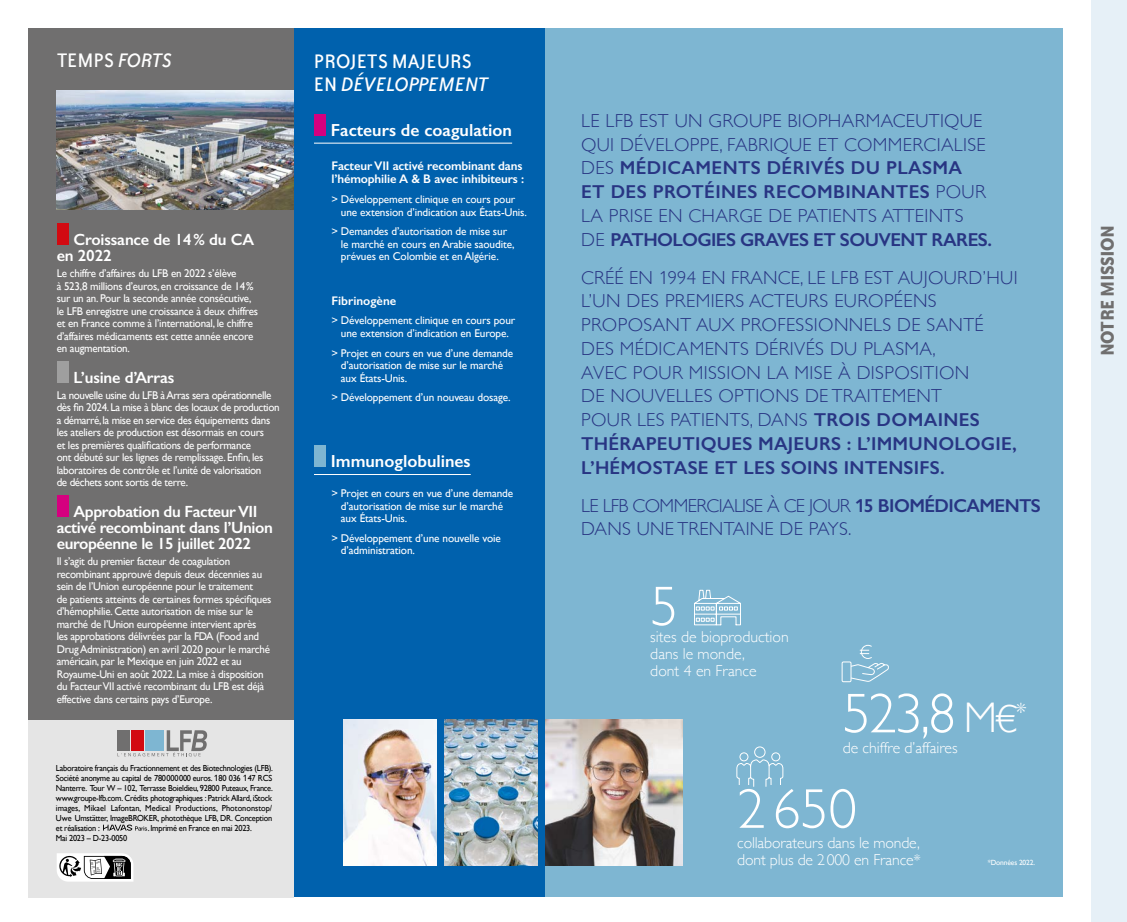
<style>
.page{position:relative;width:1127px;height:922px;background:#fff}
.page>*{position:absolute;margin:0;border:0;box-sizing:border-box;transform-origin:0 0}
.t1{font:300 56.25px "Gill Sans";letter-spacing:-.02em;color:#fff}
.t2{font:22.5px/22.5px "Bailey Sans ITC Std";color:#fff}
.t3{font:700 21.25px "Bailey Sans ITC Std";letter-spacing:-.025em;color:#706f6f}
.t4{font:300 18.75px/23.8px "Gill Sans";letter-spacing:.02em;color:#283583}
.t5{font:300 18.75px/23.8px "Gill Sans";letter-spacing:-.03em;color:#283583}
.t6{font:600 17.5px "Gill Sans";color:#fff}
.t7{font:600 16.25px/16.2px "Gill Sans";letter-spacing:-.025em;color:#fff}
.t8{font:300 15.75px/16.9px "Gill Sans";color:#fff}
.t9{font:600 12.5px/13.8px "Gill Sans";letter-spacing:-.01em;color:#fff}
.t10{font:11.25px/12.5px "Gill Sans";letter-spacing:-.025em;color:#fff}
.t11{font:8.75px/10px "Gill Sans";letter-spacing:-.03em;color:#000;text-align:justify;scale:.95 1}
.t12{font:7.5px "Gill Sans";letter-spacing:-.02em;color:#fff}
.t13{font:700 condensed 6.25px "Helvetica Neue";letter-spacing:.05em;color:#000}
.s1{font-style:italic}
.s2{font-family:"Avenir Next LT Pro";font-weight:500}
.s3{font-weight:600}
.s4{font-family:"Avenir Next LT Pro";font-size:18.12px}
.s5{font-family:"Avenir Next LT Pro";font-weight:600;font-size:18.12px}
.s6{font-size:42.75px}
.s7{font-size:39.88px}
</style>
<div class="page">
<div style="left:28px;top:28px;width:266px;height:868px;background:#706f6f"></div>
<img style="left:57px;top:91px;width:237px;height:119px">
<div style="left:294px;top:28px;width:252px;height:868px;background:#0061ad"></div>
<img style="left:444px;top:719px;width:94px;height:145px">
<img style="left:343px;top:719px;width:94px;height:145px">
<hr style="left:314px;top:143px;width:198px;height:1px;background:#fff">
<hr style="left:314px;top:474px;width:157px;height:1px;background:#fff">
<div style="left:314px;top:114px;width:12px;height:22px;background:#d5007f"></div>
<div style="left:314px;top:445px;width:12px;height:22px;background:#7eb6d2"></div>
<div style="left:28px;top:719px;width:266px;height:177px;background:#e5e5e5"></div>
<div style="left:57px;top:223px;width:12px;height:22px;background:#d20a11"></div>
<div style="left:57px;top:361px;width:12px;height:21px;background:#9f9f9f"></div>
<div style="left:57px;top:495px;width:12px;height:21px;background:#d5007f"></div>
<svg style="left:103px;top:824px;width:44px;height:6px"></svg>
<svg style="left:117px;top:730px;width:90px;height:26px"></svg>
<svg style="left:57px;top:853px;width:76px;height:28px;background:#a9a9a9"></svg>
<div style="left:546px;top:28px;width:517px;height:868px;background:#7eb6d2"></div>
<svg style="left:736px;top:746px;width:48px;height:41px"></svg>
<svg style="left:841px;top:644px;width:48px;height:38px"></svg>
<img style="left:546px;top:719px;width:136px;height:145px">
<svg style="left:694px;top:589px;width:47px;height:36px"></svg>
<div style="left:1091px;top:0;width:36px;height:921px;background:#e6f0f7"></div>
<h2 class="t2" style="left:57px;top:50px;width:117px">TEMPS <span class="s1">FORTS</span></h2>
<h3 class="t7" style="left:57px;top:231px;width:199px;text-indent:17px">Croissance de 14 % du CA en 2022</h3>
<p class="t10" style="left:57px;top:267px;width:203px">Le chiffre d’affaires du LFB en 2022 s’élève<br>à 523,8 millions d’euros, en croissance de 14 % sur un an. Pour la seconde année consécutive, le LFB enregistre une croissance à deux chiffres et en France comme à l’international, le chiffre d’affaires médicaments est cette année encore en augmentation.</p>
<h3 class="t7" style="left:74px;top:369px;width:102px">L’usine d’Arras</h3>
<p class="t10" style="left:57px;top:388px;width:224px">La nouvelle usine du LFB à Arras sera opérationnelle dès fin 2024. La mise à blanc des locaux de production a démarré, la mise en service des équipements dans les ateliers de production est désormais en cours<br>et les premières qualifications de performance<br>ont débuté sur les lignes de remplissage. Enfin, les laboratoires de contrôle et l’unité de valorisation<br>de déchets sont sortis de terre.</p>
<h3 class="t7" style="left:57px;top:503px;width:218px;text-indent:17px">Approbation du Facteur VII activé recombinant dans l’Union européenne le 15 juillet 2022</h3>
<p class="t10" style="left:57px;top:555px;width:216px">Il s’agit du premier facteur de coagulation recombinant approuvé depuis deux décennies au sein de l’Union européenne pour le traitement<br>de patients atteints de certaines formes spécifiques d’hémophilie. Cette autorisation de mise sur le marché de l’Union européenne intervient après<br>les approbations délivrées par la FDA (Food and Drug Administration) en avril 2020 pour le marché américain, par le Mexique en juin 2022 et au Royaume-Uni en août 2022. La mise à disposition du Facteur VII activé recombinant du LFB est déjà effective dans certains pays d’Europe.</p>
<p class="t11" style="left:56px;top:762px;width:230px">Laboratoire français du Fractionnement et des Biotechnologies (LFB).<br>Société anonyme au capital de 780 000 000 euros. <span class="s2">1</span>80 036 <span class="s2">1</span>47 RCS Nanterre. Tour W – 102, Terrasse Boieldieu, 92800 Puteaux, France. www.groupe-lfb.com. Crédits photographiques : Patrick Allard, iStock images, Mikael Lafontan, Medical Productions, Photononstop/ Uwe Umstätter, ImageBROKER, photothèque LFB, DR. Conception et réalisation :</p>
<p class="t13" style="left:66px;top:771px;width:28px">DÉPLIANT</p>
<p class="t11" style="left:148px;top:822px;width:111px">. Imprimé en France en mai 2023.</p>
<p class="t11" style="left:56px;top:832px;width:77px">Mai 2023 – D-23-0050</p>
<h2 class="t2" style="left:314px;top:50px;width:176px">PROJETS MAJEURS<br>EN <span class="s1">DÉVELOPPEMENT</span></h2>
<h3 class="t6" style="left:331px;top:119px;width:183px">Facteurs de coagulation</h3>
<p class="t9" style="left:331px;top:158px;width:194px">Facteur VII activé recombinant dans l’hémophilie A &amp; B avec inhibiteurs :</p>
<p class="t10" style="left:341px;top:193px;width:187px;text-indent:-9px">&gt; Développement clinique en cours pour une extension d’indication aux États-Unis.</p>
<p class="t10" style="left:341px;top:225px;width:175px;text-indent:-9px">&gt; Demandes d’autorisation de mise sur le marché en cours en Arabie saoudite, prévues en Colombie et en Algérie.</p>
<p class="t9" style="left:331px;top:293px;width:66px">Fibrinogène</p>
<p class="t10" style="left:331px;top:314px;width:185px;text-align:center">&gt; Développement clinique en cours pour une extension d’indication en Europe.</p>
<p class="t10" style="left:341px;top:346px;width:174px;text-indent:-9px">&gt; Projet en cours en vue d’une demande d’autorisation de mise sur le marché aux États-Unis.</p>
<p class="t10" style="left:331px;top:391px;width:181px">&gt; Développement d’un nouveau dosage.</p>
<h3 class="t6" style="left:331px;top:450px;width:141px">Immunoglobulines</h3>
<p class="t10" style="left:341px;top:487px;width:174px;text-indent:-9px">&gt; Projet en cours en vue d’une demande d’autorisation de mise sur le marché aux États-Unis.</p>
<p class="t10" style="left:341px;top:531px;width:161px;text-indent:-9px">&gt; Développement d’une nouvelle voie d’administration.</p>
<h3 class="t4" style="left:581px;top:108px;width:412px">LE LFB EST UN GROUPE BIOPHARMACEUTIQUE QUI DÉVELOPPE, FABRIQUE ET COMMERCIALISE DES <span class="s3">MÉDICAMENTS DÉRIVÉS DU PLASMA<br>ET DES PROTÉINES RECOMBINANTES</span> POUR LA PRISE EN CHARGE DE PATIENTS ATTEINTS<br>DE <span class="s3">PATHOLOGIES GRAVES ET SOUVENT RARES.</span></h3>
<p class="t4" style="left:581px;top:264px;width:438px">CRÉÉ EN <span class="s4">1</span>994 EN FRANCE, LE LFB EST AUJOURD’HUI L’UN DES PREMIERS ACTEURS EUROPÉENS PROPOSANT AUX PROFESSIONNELS DE SANTÉ DES MÉDICAMENTS DÉRIVÉS DU PLASMA,<br>AVEC POUR MISSION LA MISE À DISPOSITION<br>DE NOUVELLES OPTIONS DE TRAITEMENT<br>POUR LES PATIENTS, DANS <span class="s3">TROIS DOMAINES THÉRAPEUTIQUES MAJEURS : L’IMMUNOLOGIE, L’HÉMOSTASE ET LES SOINS INTENSIFS.</span></p>
<h3 class="t5" style="left:581px;top:492px;width:461px">LE LFB COMMERCIALISE À CE JOUR <span class="s5">1</span><span class="s3">5 BIOMÉDICAMENTS<br></span>DANS UNE TRENTAINE DE PAYS.</h3>
<h1 class="t1" style="left:650px;top:562px;width:30px">5</h1>
<h3 class="t8" style="left:650px;top:627px;width:140px">sites de bioproduction dans le monde,<br>dont 4 en France</h3>
<h1 class="t1" style="left:843px;top:669px;width:186px">523,8 <span class="s6">M</span><span class="s7">€</span><sup>*</sup></h1>
<h3 class="t8" style="left:843px;top:738px;width:117px">de chiffre d’affaires</h3>
<h1 class="t1" style="left:737px;top:764px;width:121px">2 650</h1>
<h3 class="t8" style="left:737px;top:833px;width:185px">collaborateurs dans le monde, dont plus de 2 000 en France*</h3>
<p class="t12" style="left:988px;top:858px;width:49px">*Données 2022.</p>
<h3 class="t3" style="left:1096px;top:356px;width:133px;rotate:-90deg">NOTRE MISSION</h3>
</div>
